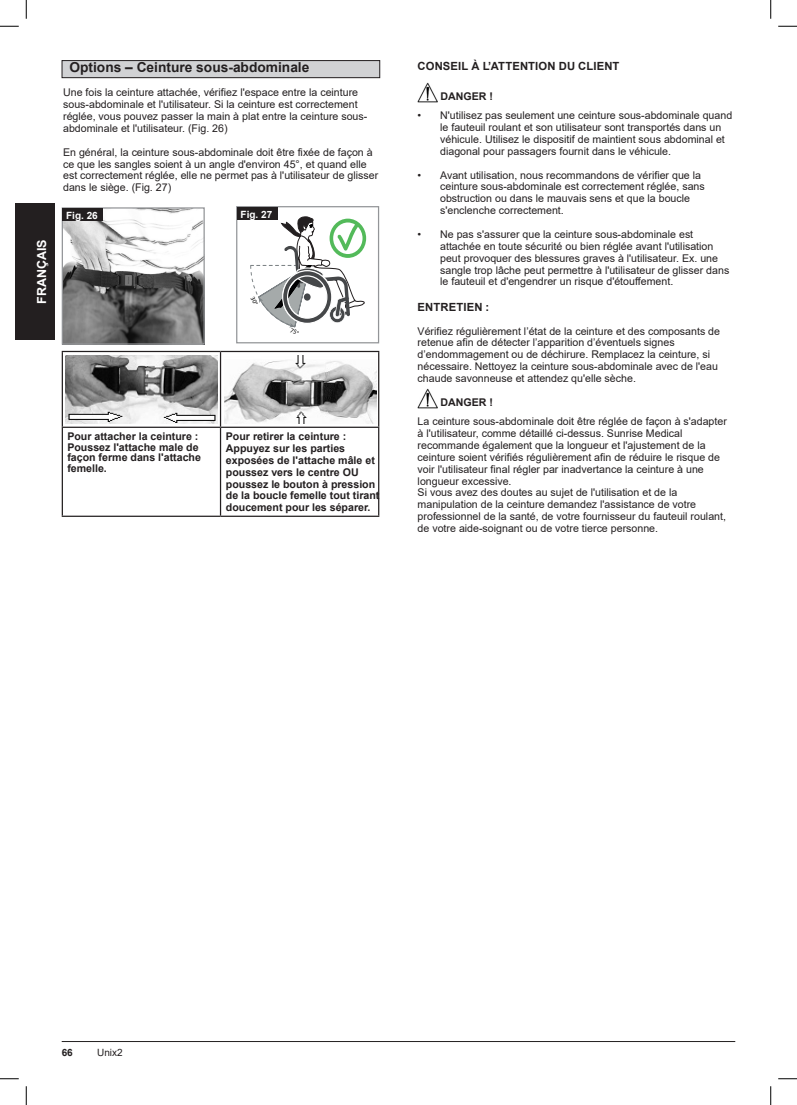
<style>
.page{position:relative;width:797px;height:1105px;background:#fff}
.page>*{position:absolute;margin:0;border:0;box-sizing:border-box;transform-origin:0 0}
.Dummy_Heading_1{font:700 13.75px "Arial";color:#231f20}
.t1{font:700 12.5px "Arial";color:#fff}
.Option_Title{font:700 11.25px "Arial";letter-spacing:.01em;color:#231f20}
.Body_Text{font:10.62px/11.9px "Arial";color:#231f20}
.Body_Text-2{font:700 10.62px/11.9px "Arial";color:#231f20}
.Pa0{font:700 10.62px/10.6px "Arial";color:#231f20}
.Bildnummer{font:700 10px "Arial";color:#fff}
.t2{font:10px "Arial";color:#231f20}
.t3{font:700 10px "Arial";color:#231f20}
</style>
<div class="page">
<div style="left:16px;top:203px;width:39px;height:137px;background:#231f20"></div>
<hr style="left:62px;top:1041px;width:673px;height:1px;background:#231f20">
<img style="left:64px;top:209px;width:139px;height:134px">
<div style="left:62px;top:207px;width:143px;height:138px;border:1px solid #939598"></div>
<div style="left:63px;top:208px;width:40px;height:13px;background:#231f20"></div>
<div style="left:236px;top:206px;width:143px;height:137px;border:1px solid #939598"></div>
<div style="left:237px;top:207px;width:40px;height:13px;background:#231f20"></div>
<hr style="left:62px;top:351px;width:158px;height:1px;background:#231f20">
<hr style="left:62px;top:352px;width:1px;height:75px;background:#231f20">
<hr style="left:220px;top:351px;width:159px;height:1px;background:#231f20">
<hr style="left:220px;top:352px;width:1px;height:75px;background:#231f20">
<hr style="left:378px;top:352px;width:1px;height:75px;background:#231f20">
<hr style="left:62px;top:427px;width:158px;height:1px;background:#231f20">
<hr style="left:62px;top:428px;width:1px;height:88px;background:#231f20">
<hr style="left:220px;top:427px;width:159px;height:1px;background:#231f20">
<hr style="left:220px;top:428px;width:1px;height:88px;background:#231f20">
<hr style="left:378px;top:428px;width:1px;height:88px;background:#231f20">
<hr style="left:62px;top:516px;width:158px;height:1px;background:#231f20">
<hr style="left:220px;top:516px;width:159px;height:1px;background:#231f20">
<img style="left:417px;top:82px;width:20px;height:21px">
<img style="left:417px;top:388px;width:20px;height:21px">
<img style="left:66px;top:355px;width:152px;height:68px">
<img style="left:225px;top:356px;width:151px;height:68px">
<div style="left:62px;top:61px;width:318px;height:17px;background:#d1d2d4"></div>
<div style="left:62px;top:60px;width:318px;height:18px;border:1px solid #231f20"></div>
<svg style="left:0;top:25px;width:19px;height:2px"></svg>
<svg style="left:778px;top:25px;width:19px;height:2px"></svg>
<svg style="left:0;top:1078px;width:19px;height:1px"></svg>
<svg style="left:778px;top:1078px;width:19px;height:1px"></svg>
<svg style="left:25px;top:0;width:2px;height:19px"></svg>
<svg style="left:25px;top:1086px;width:2px;height:19px"></svg>
<svg style="left:770px;top:0;width:1px;height:19px"></svg>
<svg style="left:770px;top:1086px;width:1px;height:19px"></svg>
<svg style="left:250px;top:217px;width:116px;height:111px"></svg>
<p class="t1" style="left:33px;top:304px;width:66px;rotate:-90deg">FRANÇAIS</p>
<p class="Dummy_Heading_1" style="left:69px;top:58px;width:241px">Options – Ceinture sous-abdominale</p>
<p class="Body_Text" style="left:63px;top:87px;width:306px">Une fois la ceinture attachée, vérifiez l'espace entre la ceinture sous-abdominale et l'utilisateur. Si la ceinture est correctement réglée, vous pouvez passer la main à plat entre la ceinture sous&shy;abdominale et l'utilisateur. (Fig. 26)</p>
<p class="Body_Text" style="left:63px;top:146px;width:316px">En général, la ceinture sous-abdominale doit être fixée de façon à ce que les sangles soient à un angle d'environ 45°, et quand elle est correctement réglée, elle ne permet pas à l'utilisateur de glisser dans le siège. (Fig. 27)</p>
<p class="Bildnummer" style="left:66px;top:209px;width:33px">Fig. 26</p>
<p class="Bildnummer" style="left:240px;top:207px;width:33px">Fig. 27</p>
<p class="Body_Text-2" style="left:67px;top:430px;width:133px">Pour attacher la ceinture :</p>
<p class="Pa0" style="left:67px;top:442px;width:135px">Poussez l'attache male de façon ferme dans l'attache femelle.</p>
<p class="Body_Text-2" style="left:226px;top:430px;width:122px">Pour retirer la ceinture :</p>
<p class="Body_Text-2" style="left:226px;top:442px;width:155px">Appuyez sur les parties exposées de l'attache mâle et poussez vers le centre OU poussez le bouton à pression de la boucle femelle tout tirant doucement pour les séparer.</p>
<p class="Option_Title" style="left:417px;top:58px;width:203px">CONSEIL À L’ATTENTION DU CLIENT</p>
<p class="Body_Text-2" style="left:440px;top:90px;width:54px">DANGER !</p>
<p class="Body_Text" style="left:440px;top:109px;width:293px;text-indent:-22px">• N'utilisez pas seulement une ceinture sous-abdominale quand le fauteuil roulant et son utilisateur sont transportés dans un véhicule. Utilisez le dispositif de maintient sous abdominal et diagonal pour passagers fournit dans le véhicule.</p>
<p class="Body_Text" style="left:440px;top:169px;width:266px;text-indent:-22px">• Avant utilisation, nous recommandons de vérifier que la ceinture sous-abdominale est correctement réglée, sans obstruction ou dans le mauvais sens et que la boucle s'enclenche correctement.</p>
<p class="Body_Text" style="left:440px;top:228px;width:291px;text-indent:-22px">• Ne pas s'assurer que la ceinture sous-abdominale est attachée en toute sécurité ou bien réglée avant l'utilisation peut provoquer des blessures graves à l'utilisateur. Ex. une sangle trop lâche peut permettre à l'utilisateur de glisser dans le fauteuil et d'engendrer un risque d'étouffement.</p>
<p class="Option_Title" style="left:417px;top:299px;width:73px">ENTRETIEN :</p>
<p class="Body_Text" style="left:417px;top:325px;width:304px">Vérifiez régulièrement l’état de la ceinture et des composants de retenue afin de détecter l’apparition d’éventuels signes d’endommagement ou de déchirure. Remplacez la ceinture, si nécessaire. Nettoyez la ceinture sous-abdominale avec de l'eau chaude savonneuse et attendez qu'elle sèche.</p>
<p class="Body_Text-2" style="left:440px;top:396px;width:54px">DANGER !</p>
<p class="Body_Text" style="left:417px;top:415px;width:311px">La ceinture sous-abdominale doit être réglée de façon à s'adapter à l'utilisateur, comme détaillé ci-dessus. Sunrise Medical recommande également que la longueur et l'ajustement de la ceinture soient vérifiés régulièrement afin de réduire le risque de voir l'utilisateur final régler par inadvertance la ceinture à une longueur excessive.</p>
<p class="Body_Text" style="left:417px;top:487px;width:310px">Si vous avez des doutes au sujet de l'utilisation et de la manipulation de la ceinture demandez l'assistance de votre professionnel de la santé, de votre fournisseur du fauteuil roulant, de votre aide-soignant ou de votre tierce personne.</p>
<p class="t3" style="left:62px;top:1045px;width:13px">66</p>
<p class="t2" style="left:97px;top:1045px;width:27px">Unix2</p>
</div>
